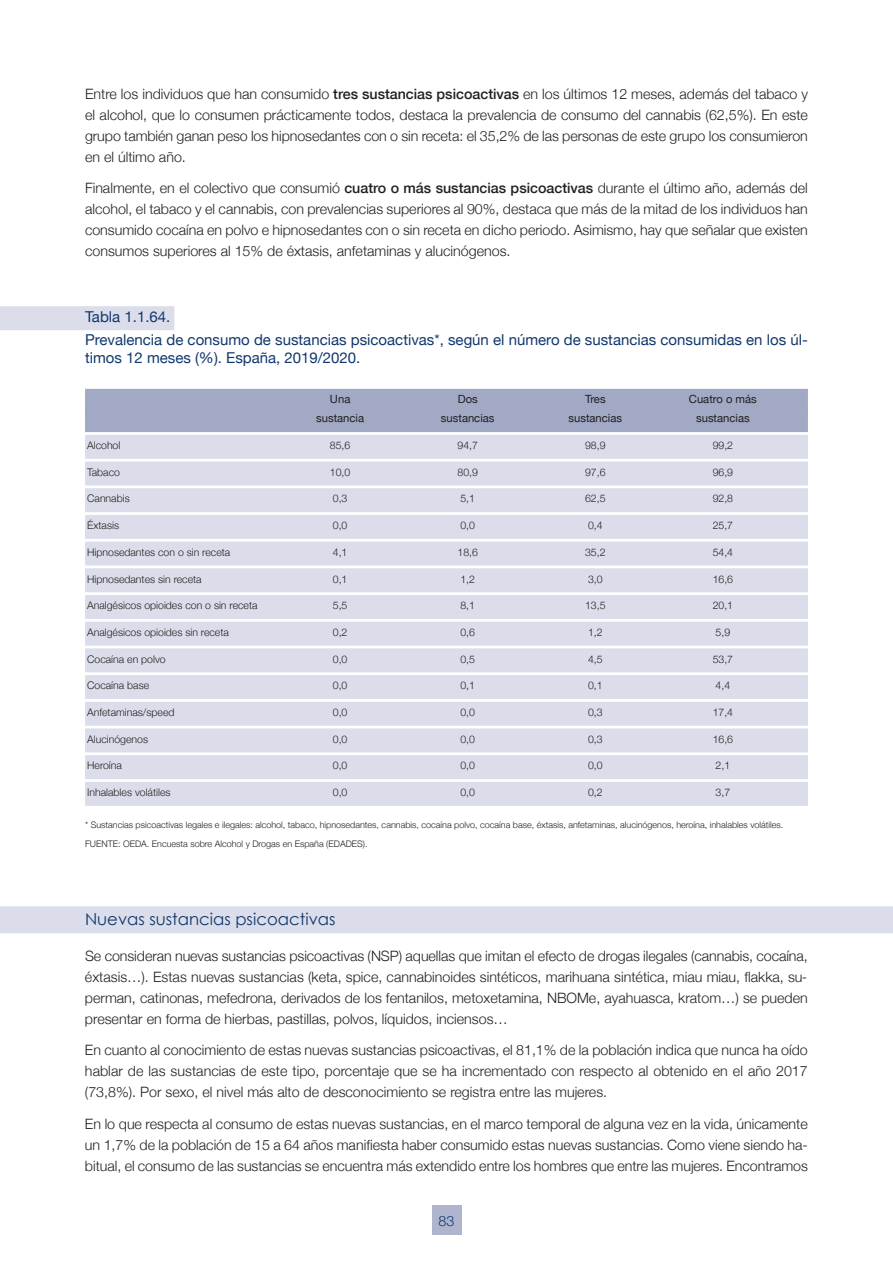
<style>
.page{position:relative;width:893px;height:1263px;background:#fff}
.page>*{position:absolute;margin:0;border:0;box-sizing:border-box;transform-origin:0 0}
.t1{font:16.5px "Century Gothic";color:#11386d}
.t2{font:15px/23.7px "Helvetica Neue";color:#11386d}
.t3{font:300 14.25px/21px "Helvetica Neue";color:#231f20;text-align:justify}
.t4{font:300 14.25px "Helvetica Neue";color:#11386d}
.t5{font:11.25px "Helvetica Neue";color:#231f20}
.t6{font:300 10.5px "Helvetica Neue";color:#231f20}
.t7{font:300 9px/19.8px "Helvetica Neue";color:#231f20}
.s1{font-weight:500}
</style>
<div class="page">
<div style="left:432px;top:1205px;width:29px;height:30px;background:#afb5ce"></div>
<div style="left:0;top:306px;width:174px;height:24px;background:#dbdeea"></div>
<div style="left:85px;top:389px;width:723px;height:24px;background:#a1a9c5"></div>
<div style="left:85px;top:408px;width:723px;height:24px;background:#a1a9c5"></div>
<div style="left:85px;top:435px;width:723px;height:24px;background:#dbdeea"></div>
<div style="left:85px;top:461px;width:723px;height:24px;background:#dbdeea"></div>
<div style="left:85px;top:488px;width:723px;height:24px;background:#dbdeea"></div>
<div style="left:85px;top:515px;width:723px;height:24px;background:#dbdeea"></div>
<div style="left:85px;top:542px;width:723px;height:24px;background:#dbdeea"></div>
<div style="left:85px;top:568px;width:723px;height:24px;background:#dbdeea"></div>
<div style="left:85px;top:595px;width:723px;height:24px;background:#dbdeea"></div>
<div style="left:85px;top:622px;width:723px;height:24px;background:#dbdeea"></div>
<div style="left:85px;top:648px;width:723px;height:24px;background:#dbdeea"></div>
<div style="left:85px;top:675px;width:723px;height:24px;background:#dbdeea"></div>
<div style="left:85px;top:702px;width:723px;height:24px;background:#dbdeea"></div>
<div style="left:85px;top:728px;width:723px;height:24px;background:#dbdeea"></div>
<div style="left:85px;top:755px;width:723px;height:24px;background:#dbdeea"></div>
<div style="left:85px;top:782px;width:723px;height:24px;background:#dbdeea"></div>
<div style="left:0;top:906px;width:893px;height:27px;background:#dbdeea"></div>
<p class="t3" style="left:85px;top:83px;width:724px">Entre los individuos que han consumido <span class="s1">tres sustancias psicoactivas</span> en los últimos 12 meses, además del tabaco y el alcohol, que lo consumen prácticamente todos, destaca la prevalencia de consumo del cannabis (62,5%). En este grupo también ganan peso los hipnosedantes con o sin receta: el 35,2% de las personas de este grupo los consumieron en el último año.</p>
<p class="t3" style="left:85px;top:178px;width:724px">Finalmente, en el colectivo que consumió <span class="s1">cuatro o más sustancias psicoactivas</span> durante el último año, además del alcohol, el tabaco y el cannabis, con prevalencias superiores al 90%, destaca que más de la mitad de los individuos han consumido cocaína en polvo e hipnosedantes con o sin receta en dicho periodo. Asimismo, hay que señalar que existen consumos superiores al 15% de éxtasis, anfetaminas y alucinógenos.</p>
<p class="t2" style="left:85px;top:304px;width:724px">Tabla 1.1.64.<br>Prevalencia de consumo de sustancias psicoactivas*, según el número de sustancias consumidas en los úl-</p>
<p class="t2" style="left:85px;top:345px;width:277px">timos 12 meses (%). España, 2019/2020.</p>
<p class="t5" style="left:330px;top:392px;width:22px">Una</p>
<p class="t5" style="left:458px;top:392px;width:22px">Dos</p>
<p class="t5" style="left:585px;top:392px;width:22px">Tres</p>
<p class="t5" style="left:689px;top:392px;width:69px">Cuatro o más</p>
<p class="t5" style="left:316px;top:412px;width:49px">sustancia</p>
<p class="t5" style="left:441px;top:412px;width:55px">sustancias</p>
<p class="t5" style="left:569px;top:412px;width:55px">sustancias</p>
<p class="t5" style="left:696px;top:412px;width:55px">sustancias</p>
<p class="t6" style="left:87px;top:439px;width:35px">Alcohol</p>
<p class="t6" style="left:330px;top:439px;width:22px">85,6</p>
<p class="t6" style="left:457px;top:439px;width:22px">94,7</p>
<p class="t6" style="left:585px;top:439px;width:22px">98,9</p>
<p class="t6" style="left:713px;top:439px;width:22px">99,2</p>
<p class="t6" style="left:87px;top:466px;width:34px">Tabaco</p>
<p class="t6" style="left:330px;top:466px;width:22px">10,0</p>
<p class="t6" style="left:457px;top:466px;width:22px">80,9</p>
<p class="t6" style="left:585px;top:466px;width:22px">97,6</p>
<p class="t6" style="left:713px;top:466px;width:22px">96,9</p>
<p class="t6" style="left:87px;top:492px;width:44px">Cannabis</p>
<p class="t6" style="left:333px;top:492px;width:16px">0,3</p>
<p class="t6" style="left:460px;top:492px;width:16px">5,1</p>
<p class="t6" style="left:585px;top:492px;width:22px">62,5</p>
<p class="t6" style="left:713px;top:492px;width:22px">92,8</p>
<p class="t6" style="left:87px;top:519px;width:33px">Éxtasis</p>
<p class="t6" style="left:333px;top:519px;width:16px">0,0</p>
<p class="t6" style="left:460px;top:519px;width:16px">0,0</p>
<p class="t6" style="left:588px;top:519px;width:16px">0,4</p>
<p class="t6" style="left:713px;top:519px;width:22px">25,7</p>
<p class="t6" style="left:87px;top:546px;width:145px">Hipnosedantes con o sin receta</p>
<p class="t6" style="left:333px;top:546px;width:16px">4,1</p>
<p class="t6" style="left:458px;top:546px;width:22px">18,6</p>
<p class="t6" style="left:585px;top:546px;width:22px">35,2</p>
<p class="t6" style="left:713px;top:546px;width:22px">54,4</p>
<p class="t6" style="left:87px;top:572px;width:116px">Hipnosedantes sin receta</p>
<p class="t6" style="left:333px;top:572px;width:16px">0,1</p>
<p class="t6" style="left:460px;top:572px;width:16px">1,2</p>
<p class="t6" style="left:588px;top:572px;width:16px">3,0</p>
<p class="t6" style="left:713px;top:572px;width:22px">16,6</p>
<p class="t6" style="left:87px;top:599px;width:172px">Analgésicos opioides con o sin receta</p>
<p class="t6" style="left:333px;top:599px;width:16px">5,5</p>
<p class="t6" style="left:460px;top:599px;width:16px">8,1</p>
<p class="t6" style="left:585px;top:599px;width:22px">13,5</p>
<p class="t6" style="left:713px;top:599px;width:22px">20,1</p>
<p class="t6" style="left:87px;top:626px;width:143px">Analgésicos opioides sin receta</p>
<p class="t6" style="left:333px;top:626px;width:16px">0,2</p>
<p class="t6" style="left:460px;top:626px;width:16px">0,6</p>
<p class="t6" style="left:588px;top:626px;width:16px">1,2</p>
<p class="t6" style="left:716px;top:626px;width:16px">5,9</p>
<p class="t6" style="left:87px;top:652px;width:80px">Cocaína en polvo</p>
<p class="t6" style="left:333px;top:652px;width:16px">0,0</p>
<p class="t6" style="left:460px;top:652px;width:16px">0,5</p>
<p class="t6" style="left:588px;top:652px;width:16px">4,5</p>
<p class="t6" style="left:713px;top:652px;width:22px">53,7</p>
<p class="t6" style="left:87px;top:679px;width:64px">Cocaína base</p>
<p class="t6" style="left:333px;top:679px;width:16px">0,0</p>
<p class="t6" style="left:460px;top:679px;width:16px">0,1</p>
<p class="t6" style="left:588px;top:679px;width:16px">0,1</p>
<p class="t6" style="left:716px;top:679px;width:16px">4,4</p>
<p class="t6" style="left:87px;top:706px;width:89px">Anfetaminas/speed</p>
<p class="t6" style="left:333px;top:706px;width:16px">0,0</p>
<p class="t6" style="left:460px;top:706px;width:16px">0,0</p>
<p class="t6" style="left:588px;top:706px;width:16px">0,3</p>
<p class="t6" style="left:713px;top:706px;width:22px">17,4</p>
<p class="t6" style="left:87px;top:732px;width:62px">Alucinógenos</p>
<p class="t6" style="left:333px;top:732px;width:16px">0,0</p>
<p class="t6" style="left:460px;top:732px;width:16px">0,0</p>
<p class="t6" style="left:588px;top:732px;width:16px">0,3</p>
<p class="t6" style="left:713px;top:732px;width:22px">16,6</p>
<p class="t6" style="left:87px;top:759px;width:36px">Heroína</p>
<p class="t6" style="left:333px;top:759px;width:16px">0,0</p>
<p class="t6" style="left:460px;top:759px;width:16px">0,0</p>
<p class="t6" style="left:588px;top:759px;width:16px">0,0</p>
<p class="t6" style="left:716px;top:759px;width:16px">2,1</p>
<p class="t6" style="left:87px;top:786px;width:85px">Inhalables volátiles</p>
<p class="t6" style="left:333px;top:786px;width:16px">0,0</p>
<p class="t6" style="left:460px;top:786px;width:16px">0,0</p>
<p class="t6" style="left:588px;top:786px;width:16px">0,2</p>
<p class="t6" style="left:716px;top:786px;width:16px">3,7</p>
<p class="t7" style="left:85px;top:814px;width:700px">* Sustancias psicoactivas legales e ilegales: alcohol, tabaco, hipnosedantes, cannabis, cocaína polvo, cocaína base, éxtasis, anfetaminas, alucinógenos, heroína, inhalables volátiles.<br>FUENTE: OEDA. Encuesta sobre Alcohol y Drogas en España (EDADES).</p>
<p class="t1" style="left:85px;top:908px;width:252px">Nuevas sustancias psicoactivas</p>
<p class="t3" style="left:85px;top:945px;width:724px">Se consideran nuevas sustancias psicoactivas (NSP) aquellas que imitan el efecto de drogas ilegales (cannabis, cocaína, éxtasis…). Estas nuevas sustancias (keta, spice, cannabinoides sintéticos, marihuana sintética, miau miau, flakka, su&shy;perman, catinonas, mefedrona, derivados de los fentanilos, metoxetamina, NBOMe, ayahuasca, kratom…) se pueden presentar en forma de hierbas, pastillas, polvos, líquidos, inciensos…</p>
<p class="t3" style="left:85px;top:1039px;width:724px">En cuanto al conocimiento de estas nuevas sustancias psicoactivas, el 81,1% de la población indica que nunca ha oído hablar de las sustancias de este tipo, porcentaje que se ha incrementado con respecto al obtenido en el año 2017 (73,8%). Por sexo, el nivel más alto de desconocimiento se registra entre las mujeres.</p>
<p class="t3" style="left:85px;top:1113px;width:724px">En lo que respecta al consumo de estas nuevas sustancias, en el marco temporal de alguna vez en la vida, únicamente un 1,7% de la población de 15 a 64 años manifiesta haber consumido estas nuevas sustancias. Como viene siendo ha&shy;bitual, el consumo de las sustancias se encuentra más extendido entre los hombres que entre las mujeres. Encontramos</p>
<p class="t4" style="left:439px;top:1212px;width:17px">83</p>
</div>
